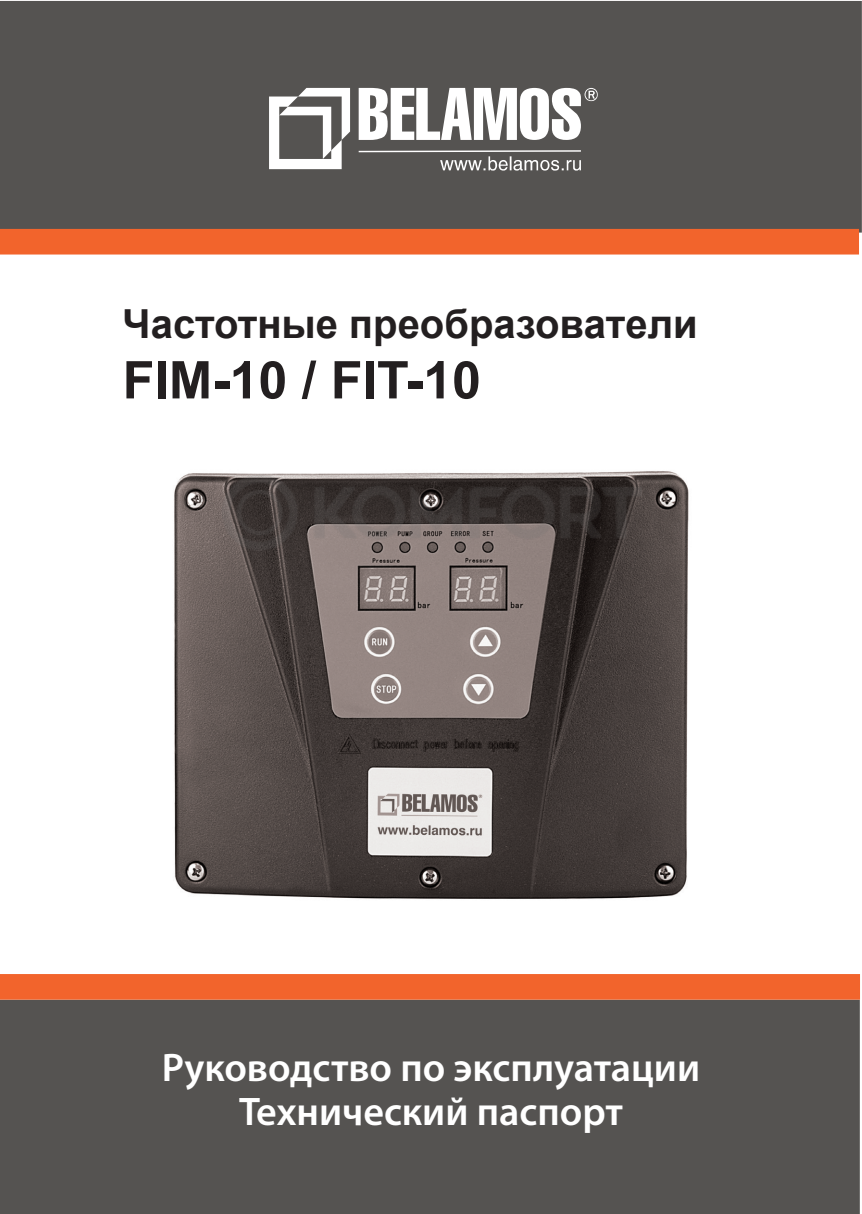
<style>
.page{position:relative;width:862px;height:1214px;background:#fff}
.page>*{position:absolute;margin:0;border:0;box-sizing:border-box;transform-origin:0 0}
.t1{font:700 52px "Arial";color:#231f20}
.t2{font:600 40px/44px "Myriad Pro";color:#fff;text-align:center}
.t3{font:700 40px "Arial";color:#231f20}
</style>
<div class="page">
<div style="left:0;top:999px;width:860px;height:214px;background:#555351"></div>
<div style="left:0;top:974px;width:860px;height:25px;background:#f2642c"></div>
<div style="left:0;top:1px;width:862px;height:231px;background:#555351"></div>
<div style="left:0;top:229px;width:859px;height:25px;background:#f2642c"></div>
<svg style="left:269px;top:88px;width:81px;height:81px"></svg>
<svg style="left:357px;top:149px;width:225px;height:21px"></svg>
<svg style="left:359px;top:88px;width:239px;height:52px"></svg>
<img style="left:174px;top:471px;width:515px;height:428px">
<img style="left:215px;top:471px;width:431px;height:88px">
<p class="t3" style="left:123px;top:296px;width:576px">Частотные преобразователи</p>
<h1 class="t1" style="left:123px;top:343px;width:360px">FIM-10 / FIT-10</h1>
<p class="t2" style="left:162px;top:1045px;width:540px">Руководство по эксплуатации<br>Технический паспорт</p>
</div>
